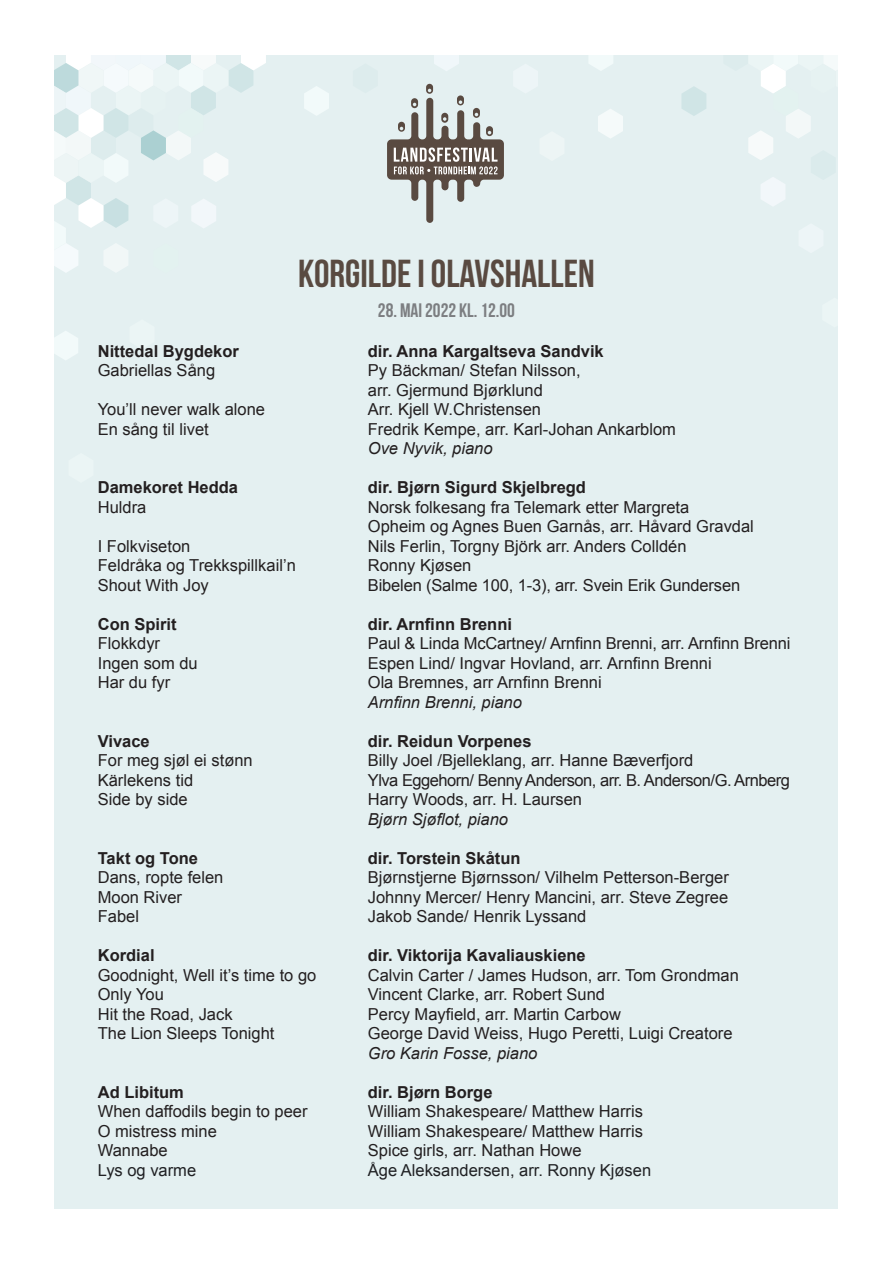
<style>
.page{position:relative;width:893px;height:1263px;background:#fff}
.page>*{position:absolute;margin:0;border:0;box-sizing:border-box;transform-origin:0 0}
.t1{font:39px "Bebas Neue";color:#594a41}
.t2{font:19.5px "Bebas Neue";color:#7c7e81}
.t3{font:16.5px/19.5px "Arial";color:#231f20}
.t4{font:700 16.5px "Arial";color:#231f20}
.t5{font:16.5px "Arial";letter-spacing:-.03em;color:#231f20}
.t6{font:16.5px "Arial";color:#202124}
.t7{font:italic 16.5px "Arial";color:#231f20}
.s1{font-style:italic}
</style>
<div class="page">
<div style="left:54px;top:54px;width:785px;height:1155px;background:#e4f0f1"></div>
<svg style="left:434px;top:54px;width:25px;height:17px"></svg>
<svg style="left:681px;top:54px;width:157px;height:152px"></svg>
<svg style="left:588px;top:54px;width:25px;height:17px"></svg>
<svg style="left:598px;top:109px;width:25px;height:29px"></svg>
<svg style="left:387px;top:84px;width:117px;height:139px"></svg>
<svg style="left:54px;top:54px;width:212px;height:219px"></svg>
<svg style="left:54px;top:331px;width:24px;height:29px"></svg>
<svg style="left:304px;top:86px;width:25px;height:29px"></svg>
<div style="left:838px;top:0;width:55px;height:1263px;background:#fff"></div>
<p class="t1" style="left:298px;top:252px;width:298px">KORGILDE I OLAVSHALLEN</p>
<p class="t2" style="left:378px;top:300px;width:139px">28. MAI 2022 KL. 12.00</p>
<p class="t4" style="left:98px;top:340px;width:143px">Nittedal Bygdekor</p>
<p class="t4" style="left:368px;top:340px;width:237px">dir. Anna Kargaltseva Sandvik</p>
<p class="t3" style="left:98px;top:361px;width:119px">Gabriellas Sång</p>
<p class="t3" style="left:368px;top:361px;width:214px">Py Bäckman/ Stefan Nilsson,</p>
<p class="t3" style="left:368px;top:380px;width:177px">arr. Gjermund Bjørklund</p>
<p class="t3" style="left:98px;top:400px;width:169px">You’ll never walk alone</p>
<p class="t3" style="left:368px;top:400px;width:175px">Arr. Kjell W.Christensen</p>
<p class="t3" style="left:98px;top:419px;width:112px">En sång til livet</p>
<p class="t3" style="left:368px;top:419px;width:310px">Fredrik Kempe, arr. Karl-Johan Ankarblom<br><span class="s1">Ove Nyvik, piano</span></p>
<p class="t4" style="left:98px;top:476px;width:142px">Damekoret Hedda</p>
<p class="t4" style="left:368px;top:476px;width:220px">dir. Bjørn Sigurd Skjelbregd</p>
<p class="t3" style="left:98px;top:497px;width:50px">Huldra</p>
<p class="t3" style="left:368px;top:497px;width:323px">Norsk folkesang fra Telemark etter Margreta</p>
<p class="t3" style="left:368px;top:517px;width:388px">Opheim og Agnes Buen Garnås, arr. Håvard Gravdal</p>
<p class="t3" style="left:98px;top:536px;width:94px">I Folkviseton</p>
<p class="t3" style="left:368px;top:536px;width:320px">Nils Ferlin, Torgny Björk arr. Anders Colldén</p>
<p class="t3" style="left:98px;top:556px;width:200px">Feldråka og Trekkspillkail’n</p>
<p class="t3" style="left:368px;top:556px;width:105px">Ronny Kjøsen</p>
<p class="t3" style="left:98px;top:575px;width:112px">Shout With Joy</p>
<p class="t3" style="left:368px;top:575px;width:374px">Bibelen (Salme 100, 1-3), arr. Svein Erik Gundersen</p>
<p class="t4" style="left:98px;top:613px;width:80px">Con Spirit</p>
<p class="t4" style="left:368px;top:613px;width:146px">dir. Arnfinn Brenni</p>
<p class="t3" style="left:98px;top:634px;width:64px">Flokkdyr</p>
<p class="t3" style="left:368px;top:634px;width:424px">Paul &amp; Linda McCartney/ Arnfinn Brenni, arr. Arnfinn Brenni</p>
<p class="t3" style="left:98px;top:653px;width:101px">Ingen som du</p>
<p class="t3" style="left:368px;top:653px;width:345px">Espen Lind/ Ingvar Hovland, arr. Arnfinn Brenni</p>
<p class="t3" style="left:98px;top:673px;width:74px">Har du fyr</p>
<p class="t3" style="left:368px;top:673px;width:235px">Ola Bremnes, arr Arnfinn Brenni<br><span class="s1">Arnfinn Brenni, piano</span></p>
<p class="t4" style="left:98px;top:730px;width:53px">Vivace</p>
<p class="t4" style="left:368px;top:730px;width:165px">dir. Reidun Vorpenes</p>
<p class="t3" style="left:98px;top:751px;width:156px">For meg sjøl ei stønn</p>
<p class="t3" style="left:368px;top:751px;width:327px">Billy Joel /Bjelleklang, arr. Hanne Bæverfjord</p>
<p class="t3" style="left:98px;top:770px;width:97px">Kärlekens tid</p>
<p class="t5" style="left:368px;top:769px;width:424px">Ylva Eggehorn/ Benny Anderson, arr. B. Anderson/G. Arnberg</p>
<p class="t3" style="left:98px;top:790px;width:91px">Side by side</p>
<p class="t3" style="left:368px;top:790px;width:216px">Harry Woods, arr. H. Laursen<br><span class="s1">Bjørn Sjøflot, piano</span></p>
<p class="t4" style="left:98px;top:847px;width:102px">Takt og Tone</p>
<p class="t4" style="left:368px;top:847px;width:154px">dir. Torstein Skåtun</p>
<p class="t3" style="left:98px;top:868px;width:127px">Dans, ropte felen</p>
<p class="t3" style="left:368px;top:868px;width:362px">Bjørnstjerne Bjørnsson/ Vilhelm Petterson-Berger</p>
<p class="t3" style="left:98px;top:887px;width:86px">Moon River</p>
<p class="t3" style="left:368px;top:887px;width:362px">Johnny Mercer/ Henry Mancini, arr. Steve Zegree</p>
<p class="t3" style="left:98px;top:907px;width:43px">Fabel</p>
<p class="t3" style="left:368px;top:907px;width:220px">Jakob Sande/ Henrik Lyssand</p>
<p class="t4" style="left:98px;top:944px;width:58px">Kordial</p>
<p class="t4" style="left:368px;top:944px;width:219px">dir. Viktorija Kavaliauskiene</p>
<p class="t3" style="left:98px;top:965px;width:220px">Goodnight, Well it’s time to go</p>
<p class="t3" style="left:368px;top:965px;width:373px">Calvin Carter / James Hudson, arr. Tom Grondman</p>
<p class="t3" style="left:98px;top:985px;width:68px">Only You</p>
<p class="t3" style="left:368px;top:985px;width:239px">Vincent Clarke, arr. Robert Sund</p>
<p class="t3" style="left:98px;top:1004px;width:136px">Hit the Road, Jack</p>
<p class="t3" style="left:368px;top:1004px;width:255px">Percy Mayfield, arr. Martin Carbow</p>
<p class="t3" style="left:98px;top:1024px;width:178px">The Lion Sleeps Tonight</p>
<p class="t3" style="left:368px;top:1024px;width:366px">George David Weiss, Hugo Peretti, Luigi Creatore</p>
<p class="t7" style="left:368px;top:1042px;width:171px">Gro Karin Fosse, piano</p>
<p class="t4" style="left:98px;top:1081px;width:88px">Ad Libitum</p>
<p class="t4" style="left:368px;top:1081px;width:126px">dir. Bjørn Borge</p>
<p class="t3" style="left:98px;top:1102px;width:211px">When daffodils begin to peer</p>
<p class="t3" style="left:368px;top:1102px;width:277px">William Shakespeare/ Matthew Harris</p>
<p class="t3" style="left:98px;top:1121px;width:121px">O mistress mine</p>
<p class="t3" style="left:368px;top:1121px;width:277px">William Shakespeare/ Matthew Harris</p>
<p class="t3" style="left:98px;top:1141px;width:72px">Wannabe</p>
<p class="t3" style="left:368px;top:1141px;width:215px">Spice girls, arr. Nathan Howe</p>
<p class="t6" style="left:98px;top:1159px;width:100px">Lys og varme</p>
<p class="t6" style="left:368px;top:1159px;width:285px">Åge Aleksandersen, arr. Ronny Kjøsen</p>
</div>
